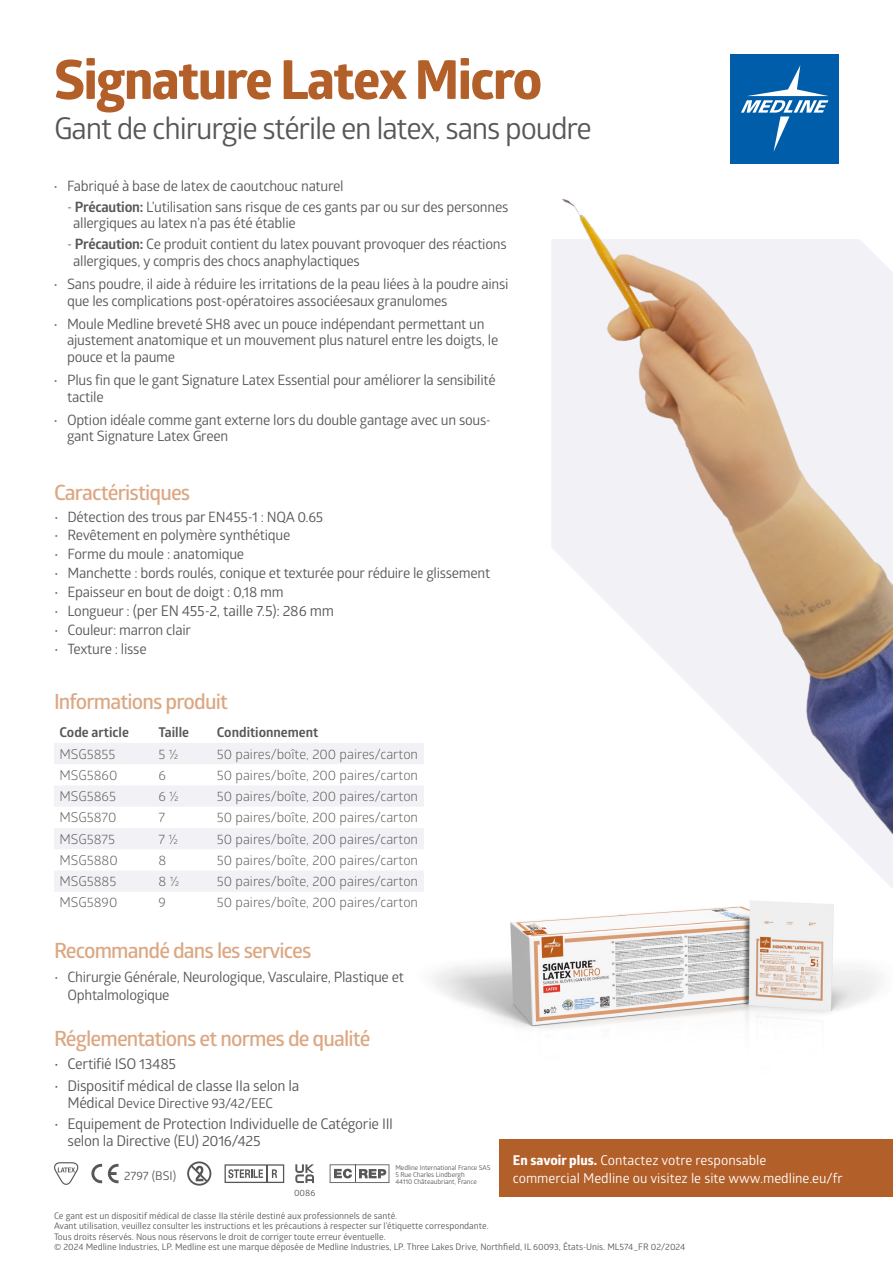
<style>
.page{position:relative;width:893px;height:1263px;background:#fff}
.page>*{position:absolute;margin:0;border:0;box-sizing:border-box;transform-origin:0 0}
.MEDLINE_-_Headline__M{font:700 54px "Globerx";letter-spacing:-.03em;color:#b35f29}
.MEDLINE_-_Sub-Headline{font:30px "Glober";letter-spacing:-.04em;color:#575756}
.MEDLINE_-_Sub-Headline-2{font:600 21px "Glober";letter-spacing:-.04em;color:#dca782}
.t1{font:14.7px/16.5px "Glober";letter-spacing:-.02em;color:#575756}
.t2{font:14.25px/16.5px "Glober";letter-spacing:-.02em;color:#575756}
.t3{font:13.5px "Glober";color:#575756}
.MEDLINE_-_CTA{font:13.5px/18px "Glober";color:#fff}
.Table_Heads{font:700 13.5px "Glober";color:#575756}
.t4{font:13.5px "Glober";letter-spacing:-.015em;color:#575756}
.t5{font:12px "Glober";color:#575756}
.t6{font:9px "Glober";color:#575756}
.MEDLINE_-_Reference_Trademark{font:6.75px "Glober";letter-spacing:-.01em;color:#575756}
.s1{font-weight:700}
.s2{font-size:14.25px}
.s3{font-size:14.7px}
.s4{font-family:"Globerx";font-weight:700}
</style>
<div class="page">
<img style="left:433px;top:901px;width:446px;height:129px">
<svg style="left:54px;top:1162px;width:25px;height:23px"></svg>
<svg style="left:187px;top:1161px;width:24px;height:25px"></svg>
<svg style="left:108px;top:1164px;width:11px;height:19px"></svg>
<svg style="left:91px;top:1164px;width:11px;height:19px"></svg>
<svg style="left:225px;top:1164px;width:59px;height:19px"></svg>
<svg style="left:295px;top:1164px;width:19px;height:19px"></svg>
<svg style="left:330px;top:1164px;width:59px;height:19px"></svg>
<div style="left:731px;top:54px;width:108px;height:110px;background:#005da9"></div>
<svg style="left:741px;top:65px;width:88px;height:54px"></svg>
<div style="left:54px;top:743px;width:370px;height:21px;background:#f2f2f6"></div>
<svg style="left:54px;top:786px;width:370px;height:105px"></svg>
<img style="left:552px;top:119px;width:341px;height:746px">
<div style="left:499px;top:1139px;width:394px;height:58px;background:#b35f29"></div>
<p class="MEDLINE_-_Headline__M" style="left:54px;top:41px;width:490px">Signature Latex Micro</p>
<p class="MEDLINE_-_Sub-Headline" style="left:54px;top:107px;width:539px">Gant de chirurgie stérile en latex, sans poudre</p>
<p class="t2" style="left:54px;top:177px;width:292px">• Fabriqué à base de latex de caoutchouc naturel</p>
<p class="t2" style="left:73px;top:198px;width:437px;text-indent:-6px">- <span class="s1">Précaution:</span> L’utilisation sans risque de ces gants par ou sur des personnes allergiques au latex n’a pas été établie</p>
<p class="t2" style="left:73px;top:235px;width:435px;text-indent:-6px">- <span class="s1">Précaution:</span> Ce produit contient du latex pouvant provoquer des réactions allergiques, y compris des chocs anaphylactiques</p>
<p class="t2" style="left:67px;top:275px;width:443px;text-indent:-14px">• Sans poudre, il aide à réduire les irritations de la peau liées à la poudre ainsi que les complications post-opératoires associéesaux granulomes</p>
<p class="t2" style="left:67px;top:315px;width:433px;text-indent:-14px">• Moule Medline breveté SH8 avec un pouce indépendant permettant un ajustement anatomique et un mouvement plus naturel entre les doigts, le pouce et la paume</p>
<p class="t2" style="left:67px;top:371px;width:430px;text-indent:-14px">• Plus fin que le gant Signature Latex Essential pour améliorer la sensibilité tactile</p>
<p class="t2" style="left:67px;top:411px;width:425px;text-indent:-14px">• Option idéale comme gant externe lors du double gantage avec un sous&shy;gant Signature Latex Green</p>
<p class="MEDLINE_-_Sub-Headline-2" style="left:54px;top:478px;width:138px">Caractéristiques</p>
<p class="t2" style="left:54px;top:508px;width:271px">• Détection des trous par EN455-1 : NQA 0.65</p>
<p class="t2" style="left:54px;top:526px;width:238px">• Revêtement en polymère synthétique</p>
<p class="t2" style="left:54px;top:545px;width:192px">• Forme du moule : anatomique</p>
<p class="t2" style="left:54px;top:564px;width:438px">• Manchette : bords roulés, conique et texturée pour réduire le glissement</p>
<p class="t2" style="left:54px;top:583px;width:231px">• Epaisseur en bout de doigt : 0,18 mm</p>
<p class="t1" style="left:54px;top:602px;width:281px"><span class="s2">• Longueur :</span> (per EN 455-2, taille 7.5): 286 mm</p>
<p class="t2" style="left:54px;top:621px;width:139px">• Couleur: marron clair</p>
<p class="t2" style="left:54px;top:640px;width:94px">• Texture : lisse</p>
<p class="MEDLINE_-_Sub-Headline-2" style="left:54px;top:686px;width:175px">Informations produit</p>
<p class="Table_Heads" style="left:59px;top:723px;width:71px">Code article</p>
<p class="Table_Heads" style="left:158px;top:723px;width:32px">Taille</p>
<p class="Table_Heads" style="left:217px;top:723px;width:103px">Conditionnement</p>
<p class="t3" style="left:59px;top:745px;width:58px">MSG5855</p>
<p class="t3" style="left:158px;top:745px;width:21px">5 ½</p>
<p class="t3" style="left:217px;top:745px;width:203px">50 paires/boîte, 200 paires/carton</p>
<p class="t3" style="left:59px;top:766px;width:60px">MSG5860</p>
<p class="t3" style="left:158px;top:766px;width:9px">6</p>
<p class="t3" style="left:217px;top:766px;width:203px">50 paires/boîte, 200 paires/carton</p>
<p class="t3" style="left:59px;top:787px;width:58px">MSG5865</p>
<p class="t3" style="left:158px;top:787px;width:22px">6 ½</p>
<p class="t3" style="left:217px;top:787px;width:203px">50 paires/boîte, 200 paires/carton</p>
<p class="t3" style="left:59px;top:808px;width:59px">MSG5870</p>
<p class="t3" style="left:158px;top:808px;width:8px">7</p>
<p class="t3" style="left:217px;top:808px;width:203px">50 paires/boîte, 200 paires/carton</p>
<p class="t3" style="left:59px;top:830px;width:57px">MSG5875</p>
<p class="t3" style="left:158px;top:830px;width:21px">7 ½</p>
<p class="t3" style="left:217px;top:830px;width:203px">50 paires/boîte, 200 paires/carton</p>
<p class="t3" style="left:59px;top:851px;width:60px">MSG5880</p>
<p class="t3" style="left:158px;top:851px;width:9px">8</p>
<p class="t3" style="left:217px;top:851px;width:203px">50 paires/boîte, 200 paires/carton</p>
<p class="t3" style="left:59px;top:872px;width:59px">MSG5885</p>
<p class="t3" style="left:158px;top:872px;width:22px">8 ½</p>
<p class="t3" style="left:217px;top:872px;width:203px">50 paires/boîte, 200 paires/carton</p>
<p class="t3" style="left:59px;top:893px;width:60px">MSG5890</p>
<p class="t3" style="left:158px;top:893px;width:9px">9</p>
<p class="t3" style="left:217px;top:893px;width:203px">50 paires/boîte, 200 paires/carton</p>
<p class="MEDLINE_-_Sub-Headline-2" style="left:54px;top:936px;width:259px">Recommandé dans les services</p>
<p class="t2" style="left:68px;top:967px;width:338px;line-height:18px;text-indent:-14px">• Chirurgie Générale, Neurologique, Vasculaire, Plastique et<br>Ophtalmologique</p>
<p class="MEDLINE_-_Sub-Headline-2" style="left:54px;top:1024px;width:318px">Réglementations et normes de qualité</p>
<p class="t1" style="left:54px;top:1055px;width:124px">• Certifié ISO 13485</p>
<p class="t1" style="left:54px;top:1077px;width:247px">• Dispositif médical de classe IIa selon la</p>
<p class="t4" style="left:68px;top:1093px;width:207px"><span class="s3">Médical</span> Device Directive 93/42/EEC</p>
<p class="t1" style="left:68px;top:1115px;width:327px;text-indent:-14px">• Equipement de Protection Individuelle de Catégorie III selon la Directive (EU) 2016/425</p>
<p class="t5" style="left:124px;top:1167px;width:54px">2797 (BSI)</p>
<p class="t6" style="left:294px;top:1186px;width:23px">0086</p>
<p class="MEDLINE_-_Reference_Trademark" style="left:395px;top:1163px;width:97px">Medline International France SAS</p>
<p class="MEDLINE_-_Reference_Trademark" style="left:395px;top:1170px;width:71px">5 Rue Charles Lindbergh</p>
<p class="MEDLINE_-_Reference_Trademark" style="left:395px;top:1176px;width:83px">44110 Châteaubriant, France</p>
<p class="MEDLINE_-_CTA" style="left:513px;top:1151px;width:331px"><span class="s4">En savoir plus.</span> Contactez votre responsable<br>commercial Medline ou visitez le site www.medline.eu/fr</p>
<p class="t6" style="left:54px;top:1209px;width:345px">Ce gant est un dispositif médical de classe IIa stérile destiné aux professionnels de santé.</p>
<p class="t6" style="left:54px;top:1220px;width:436px">Avant utilisation, veuillez consulter les instructions et les précautions à respecter sur l’étiquette correspondante.</p>
<p class="t6" style="left:54px;top:1230px;width:333px">Tous droits réservés. Nous nous réservons le droit de corriger toute erreur éventuelle.</p>
<p class="t6" style="left:54px;top:1241px;width:633px">© 2024 Medline Industries, LP. Medline est une marque déposée de Medline Industries, LP. Three Lakes Drive, Northfield, IL 60093, États-Unis. ML574_FR 02/2024</p>
</div>
